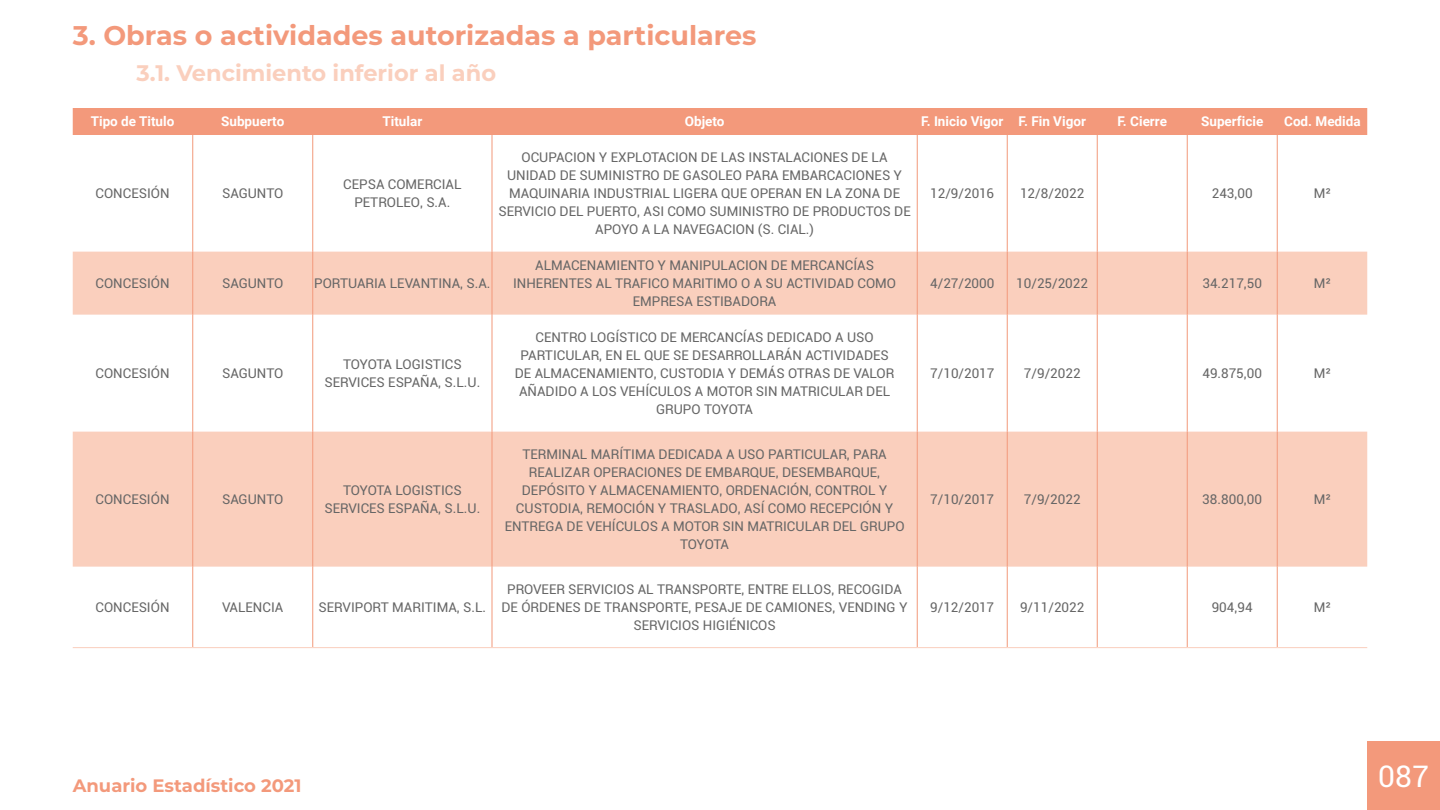
<style>
.page{position:relative;width:1440px;height:810px;background:#fff}
.page>*{position:absolute;margin:0;border:0;box-sizing:border-box;transform-origin:0 0}
.t1{font:30px "Roboto";color:#fff}
.t2{font:700 27px "Montserrat";color:#f3997b}
.t3{font:700 22.5px "Montserrat";color:#facfbd}
.t4{font:700 18px "Montserrat";color:#f3997b}
.t5{font:13.5px/18px "Roboto";color:#666;text-align:center}
.t6{font:700 13.5px "Roboto";color:#fff}
</style>
<div class="page">
<div style="left:1367px;top:741px;width:73px;height:69px;background:#f3997b"></div>
<svg style="left:73px;top:252px;width:1294px;height:315px;fill:#facfbd"></svg>
<div style="left:73px;top:108px;width:1294px;height:27px;background:#f3997b"></div>
<hr style="left:192px;top:135px;width:1px;height:117px;background:#f3997b">
<hr style="left:312px;top:135px;width:1px;height:117px;background:#f3997b">
<hr style="left:492px;top:135px;width:1px;height:117px;background:#f3997b">
<hr style="left:917px;top:135px;width:1px;height:117px;background:#f3997b">
<hr style="left:1007px;top:135px;width:1px;height:117px;background:#f3997b">
<hr style="left:1097px;top:135px;width:1px;height:117px;background:#f3997b">
<hr style="left:1187px;top:135px;width:1px;height:117px;background:#f3997b">
<hr style="left:1277px;top:135px;width:1px;height:117px;background:#f3997b">
<hr style="left:192px;top:252px;width:1px;height:63px;background:#f3997b">
<hr style="left:312px;top:252px;width:1px;height:63px;background:#f3997b">
<hr style="left:492px;top:252px;width:1px;height:63px;background:#f3997b">
<hr style="left:917px;top:252px;width:1px;height:63px;background:#f3997b">
<hr style="left:1007px;top:252px;width:1px;height:63px;background:#f3997b">
<hr style="left:1097px;top:252px;width:1px;height:63px;background:#f3997b">
<hr style="left:1187px;top:252px;width:1px;height:63px;background:#f3997b">
<hr style="left:1277px;top:252px;width:1px;height:63px;background:#f3997b">
<hr style="left:192px;top:315px;width:1px;height:117px;background:#f3997b">
<hr style="left:312px;top:315px;width:1px;height:117px;background:#f3997b">
<hr style="left:492px;top:315px;width:1px;height:117px;background:#f3997b">
<hr style="left:917px;top:315px;width:1px;height:117px;background:#f3997b">
<hr style="left:1007px;top:315px;width:1px;height:117px;background:#f3997b">
<hr style="left:1097px;top:315px;width:1px;height:117px;background:#f3997b">
<hr style="left:1187px;top:315px;width:1px;height:117px;background:#f3997b">
<hr style="left:1277px;top:315px;width:1px;height:117px;background:#f3997b">
<hr style="left:192px;top:432px;width:1px;height:135px;background:#f3997b">
<hr style="left:312px;top:432px;width:1px;height:135px;background:#f3997b">
<hr style="left:492px;top:432px;width:1px;height:135px;background:#f3997b">
<hr style="left:917px;top:432px;width:1px;height:135px;background:#f3997b">
<hr style="left:1007px;top:432px;width:1px;height:135px;background:#f3997b">
<hr style="left:1097px;top:432px;width:1px;height:135px;background:#f3997b">
<hr style="left:1187px;top:432px;width:1px;height:135px;background:#f3997b">
<hr style="left:1277px;top:432px;width:1px;height:135px;background:#f3997b">
<hr style="left:192px;top:567px;width:1px;height:80px;background:#f3997b">
<hr style="left:312px;top:567px;width:1px;height:80px;background:#f3997b">
<hr style="left:492px;top:567px;width:1px;height:80px;background:#f3997b">
<hr style="left:917px;top:567px;width:1px;height:80px;background:#f3997b">
<hr style="left:1007px;top:567px;width:1px;height:80px;background:#f3997b">
<hr style="left:1097px;top:567px;width:1px;height:80px;background:#f3997b">
<hr style="left:1187px;top:567px;width:1px;height:80px;background:#f3997b">
<hr style="left:1277px;top:567px;width:1px;height:80px;background:#f3997b">
<hr style="left:73px;top:647px;width:120px;height:1px;background:#facfbd">
<hr style="left:193px;top:647px;width:120px;height:1px;background:#facfbd">
<hr style="left:313px;top:647px;width:179px;height:1px;background:#facfbd">
<hr style="left:492px;top:647px;width:425px;height:1px;background:#facfbd">
<hr style="left:917px;top:647px;width:90px;height:1px;background:#facfbd">
<hr style="left:1007px;top:647px;width:90px;height:1px;background:#facfbd">
<hr style="left:1097px;top:647px;width:90px;height:1px;background:#facfbd">
<hr style="left:1187px;top:647px;width:90px;height:1px;background:#facfbd">
<hr style="left:1277px;top:647px;width:90px;height:1px;background:#facfbd">
<h2 class="t2" style="left:73px;top:16px;width:685px">3. Obras o actividades autorizadas a particulares</h2>
<h3 class="t3" style="left:136px;top:57px;width:361px">3.1. Vencimiento inferior al año</h3>
<p class="t6" style="left:91px;top:112px;width:85px">Tipo de Titulo</p>
<p class="t6" style="left:221px;top:112px;width:65px">Subpuerto</p>
<p class="t6" style="left:382px;top:112px;width:41px">Titular</p>
<p class="t6" style="left:685px;top:112px;width:41px">Objeto</p>
<p class="t6" style="left:921px;top:112px;width:166px">F. Inicio Vigor F. Fin Vigor</p>
<p class="t6" style="left:1117px;top:112px;width:51px">F. Cierre</p>
<p class="t6" style="left:1201px;top:112px;width:64px">Superficie</p>
<p class="t6" style="left:1284px;top:112px;width:78px">Cod. Medida</p>
<p class="t5" style="left:96px;top:184px;width:75px">CONCESIÓN</p>
<p class="t5" style="left:222px;top:184px;width:63px">SAGUNTO</p>
<p class="t5" style="left:343px;top:175px;width:120px">CEPSA COMERCIAL<br>PETROLEO, S.A.</p>
<p class="t5" style="left:96px;top:274px;width:75px">CONCESIÓN</p>
<p class="t5" style="left:222px;top:274px;width:63px">SAGUNTO</p>
<p class="t5" style="left:314px;top:274px;width:178px">PORTUARIA LEVANTINA, S.A.</p>
<p class="t5" style="left:96px;top:364px;width:75px">CONCESIÓN</p>
<p class="t5" style="left:222px;top:364px;width:63px">SAGUNTO</p>
<p class="t5" style="left:324px;top:355px;width:157px">TOYOTA LOGISTICS<br>SERVICES ESPAÑA, S.L.U.</p>
<p class="t5" style="left:498px;top:148px;width:414px">OCUPACION Y EXPLOTACION DE LAS INSTALACIONES DE LA UNIDAD DE SUMINISTRO DE GASOLEO PARA EMBARCACIONES Y MAQUINARIA INDUSTRIAL LIGERA QUE OPERAN EN LA ZONA DE SERVICIO DEL PUERTO, ASI COMO SUMINISTRO DE PRODUCTOS DE APOYO A LA NAVEGACION (S. CIAL.)</p>
<p class="t5" style="left:513px;top:256px;width:384px">ALMACENAMIENTO Y MANIPULACION DE MERCANCÍAS<br>INHERENTES AL TRAFICO MARITIMO O A SU ACTIVIDAD COMO<br>EMPRESA ESTIBADORA</p>
<p class="t5" style="left:515px;top:328px;width:381px">CENTRO LOGÍSTICO DE MERCANCÍAS DEDICADO A USO PARTICULAR, EN EL QUE SE DESARROLLARÁN ACTIVIDADES DE ALMACENAMIENTO, CUSTODIA Y DEMÁS OTRAS DE VALOR AÑADIDO A LOS VEHÍCULOS A MOTOR SIN MATRICULAR DEL GRUPO TOYOTA</p>
<p class="t5" style="left:96px;top:490px;width:75px">CONCESIÓN</p>
<p class="t5" style="left:222px;top:490px;width:63px">SAGUNTO</p>
<p class="t5" style="left:324px;top:481px;width:157px">TOYOTA LOGISTICS<br>SERVICES ESPAÑA, S.L.U.</p>
<p class="t5" style="left:505px;top:445px;width:401px">TERMINAL MARÍTIMA DEDICADA A USO PARTICULAR, PARA REALIZAR OPERACIONES DE EMBARQUE, DESEMBARQUE, DEPÓSITO Y ALMACENAMIENTO, ORDENACIÓN, CONTROL Y CUSTODIA, REMOCIÓN Y TRASLADO, ASÍ COMO RECEPCIÓN Y ENTREGA DE VEHÍCULOS A MOTOR SIN MATRICULAR DEL GRUPO TOYOTA</p>
<p class="t5" style="left:96px;top:598px;width:75px">CONCESIÓN</p>
<p class="t5" style="left:222px;top:598px;width:63px">VALENCIA</p>
<p class="t5" style="left:319px;top:598px;width:169px">SERVIPORT MARITIMA, S.L.</p>
<p class="t5" style="left:502px;top:580px;width:408px">PROVEER SERVICIOS AL TRANSPORTE, ENTRE ELLOS, RECOGIDA<br>DE ÓRDENES DE TRANSPORTE, PESAJE DE CAMIONES, VENDING Y<br>SERVICIOS HIGIÉNICOS</p>
<p class="t5" style="left:930px;top:184px;width:66px">12/9/2016</p>
<p class="t5" style="left:1020px;top:184px;width:66px">12/8/2022</p>
<p class="t5" style="left:1212px;top:184px;width:43px">243,00</p>
<p class="t5" style="left:1314px;top:184px;width:19px">M²</p>
<p class="t5" style="left:930px;top:274px;width:66px">4/27/2000</p>
<p class="t5" style="left:1016px;top:274px;width:73px">10/25/2022</p>
<p class="t5" style="left:1202px;top:274px;width:61px">34.217,50</p>
<p class="t5" style="left:1314px;top:274px;width:19px">M²</p>
<p class="t5" style="left:930px;top:364px;width:66px">7/10/2017</p>
<p class="t5" style="left:1024px;top:364px;width:58px">7/9/2022</p>
<p class="t5" style="left:1202px;top:364px;width:61px">49.875,00</p>
<p class="t5" style="left:1314px;top:364px;width:19px">M²</p>
<p class="t5" style="left:930px;top:490px;width:66px">7/10/2017</p>
<p class="t5" style="left:1024px;top:490px;width:58px">7/9/2022</p>
<p class="t5" style="left:1202px;top:490px;width:61px">38.800,00</p>
<p class="t5" style="left:1314px;top:490px;width:19px">M²</p>
<p class="t5" style="left:930px;top:598px;width:66px">9/12/2017</p>
<p class="t5" style="left:1020px;top:598px;width:66px">9/11/2022</p>
<p class="t5" style="left:1212px;top:598px;width:43px">904,94</p>
<p class="t5" style="left:1314px;top:598px;width:19px">M²</p>
<h3 class="t4" style="left:73px;top:773px;width:230px">Anuario Estadístico 2021</h3>
<h1 class="t1" style="left:1378px;top:755px;width:52px">087</h1>
<h1 class="t1" style="left:1387px;top:755px;width:35px">01</h1>
</div>
